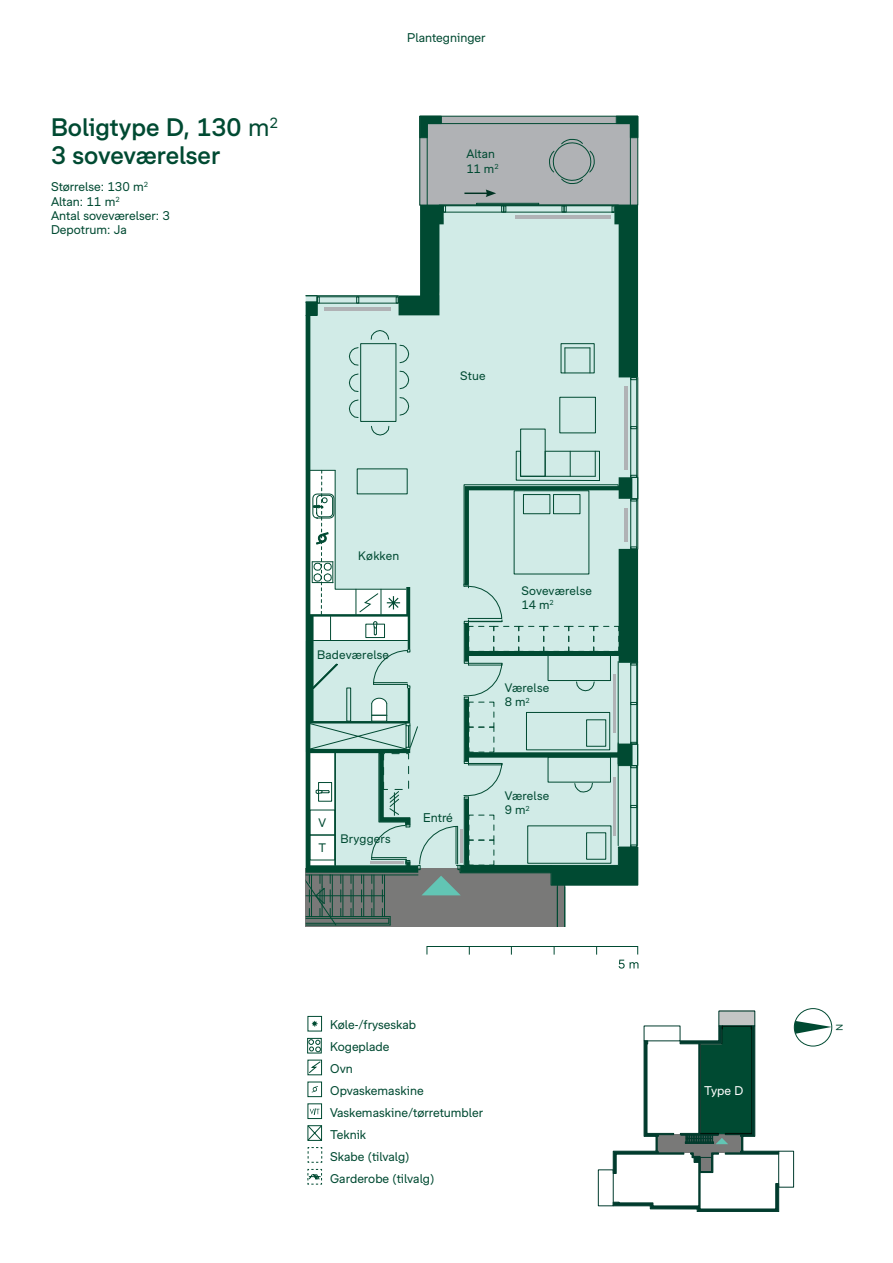
<style>
.page{position:relative;width:893px;height:1263px;background:#fff}
.page>*{position:absolute;margin:0;border:0;box-sizing:border-box;transform-origin:0 0}
.t1{font:500 24px/28.8px "Bonava Sans";color:#004a32}
.t2{font:12px/21.9px "Bonava Sans";color:#004a32}
.t3{font:12px "Bonava Sans";color:#fff}
.t4{font:11.7px/14.1px "Bonava Sans";letter-spacing:.015em;color:#004a32}
.t5{font:9px "Bonava Sans";color:#004a32}
.s1{font-weight:400}
</style>
<div class="page">
<div style="left:719px;top:1011px;width:36px;height:15px;background:#c4c5c5"></div>
<div style="left:779px;top:1151px;width:15px;height:36px;border:1px solid #013b2d"></div>
<div style="left:719px;top:1011px;width:36px;height:15px;border:1px solid #013b2d"></div>
<div style="left:598px;top:1170px;width:15px;height:36px;border:1px solid #013b2d"></div>
<svg style="left:794px;top:1021px;width:38px;height:13px"></svg>
<div style="left:794px;top:1008px;width:38px;height:38px;border:1px solid #004a32;border-radius:50%"></div>
<svg style="left:312px;top:1021px;width:6px;height:6px"></svg>
<svg style="left:310px;top:1127px;width:10px;height:12px"></svg>
<div style="left:308px;top:1125px;width:14px;height:16px;border:1px solid #004a32"></div>
<div style="left:308px;top:1016px;width:14px;height:15px;border:1px solid #004a32"></div>
<svg style="left:307px;top:1169px;width:15px;height:16px"></svg>
<div style="left:307px;top:1038px;width:15px;height:15px;border:1px solid #004a32"></div>
<svg style="left:308px;top:1147px;width:14px;height:16px"></svg>
<div style="left:427px;top:946px;width:211px;height:9px;border:1px solid #004a32"></div>
<svg style="left:619px;top:960px;width:19px;height:8px"></svg>
<hr style="left:306px;top:885px;width:1px;height:42px;background:#004a32">
<hr style="left:564px;top:885px;width:1px;height:42px;background:#004a32">
<hr style="left:557px;top:885px;width:1px;height:42px;background:#004a32">
<svg style="left:307px;top:1059px;width:15px;height:60px"></svg>
<svg style="left:307px;top:1037px;width:14px;height:15px"></svg>
<svg style="left:612px;top:1026px;width:167px;height:186px"></svg>
<svg style="left:419px;top:115px;width:23px;height:1px"></svg>
<svg style="left:615px;top:115px;width:23px;height:1px"></svg>
<svg style="left:306px;top:116px;width:332px;height:334px;fill:#d1ebe7"></svg>
<hr style="left:625px;top:386px;width:3px;height:83px;background:#b0b2b5">
<hr style="left:324px;top:307px;width:67px;height:3px;background:#b0b2b5">
<hr style="left:515px;top:215px;width:96px;height:3px;background:#b0b2b5">
<svg style="left:306px;top:450px;width:332px;height:476px;background:#b0cdc7"></svg>
<svg style="left:464px;top:189px;width:32px;height:8px"></svg>
<h1 class="t1" style="left:51px;top:112px;width:229px">Boligtype D, 130 <span class="s1">m</span><sup>2<br></sup>3 soveværelser</h1>
<p class="t2" style="left:51px;top:179px;width:120px;line-height:14.4px">Størrelse: 130 m<sup>2<br></sup>Altan: 11 m<sup>2<br></sup>Antal soveværelser: 3<br>Depotrum: Ja</p>
<p class="t2" style="left:407px;top:27px;width:80px">Plantegninger</p>
<p class="t4" style="left:466px;top:147px;width:34px">Altan<br>11 m<sup>2</sup></p>
<p class="t4" style="left:460px;top:368px;width:27px">Stue</p>
<p class="t4" style="left:358px;top:548px;width:43px">Køkken</p>
<p class="t4" style="left:317px;top:647px;width:73px">Badeværelse</p>
<p class="t4" style="left:319px;top:815px;width:9px">V</p>
<p class="t4" style="left:318px;top:841px;width:9px">T</p>
<p class="t4" style="left:340px;top:832px;width:52px">Bryggers</p>
<p class="t2" style="left:423px;top:806px;width:31px">Entré</p>
<p class="t4" style="left:522px;top:584px;width:72px">Soveværelse<br>14 m<sup>2</sup></p>
<p class="t4" style="left:505px;top:681px;width:46px">Værelse<br>8 m<sup>2</sup></p>
<p class="t4" style="left:505px;top:789px;width:46px">Værelse<br>9 m<sup>2</sup></p>
<p class="t2" style="left:330px;top:1013px;width:154px">Køle-/fryseskab<br>Kogeplade<br>Ovn<br>Opvaskemaskine<br>Vaskemaskine/tørretumbler<br>Teknik<br>Skabe (tilvalg)<br>Garderobe (tilvalg)</p>
<p class="t3" style="left:704px;top:1083px;width:41px">Type D</p>
<p class="t5" style="left:845px;top:1024px;width:8px;rotate:90deg">N</p>
</div>
